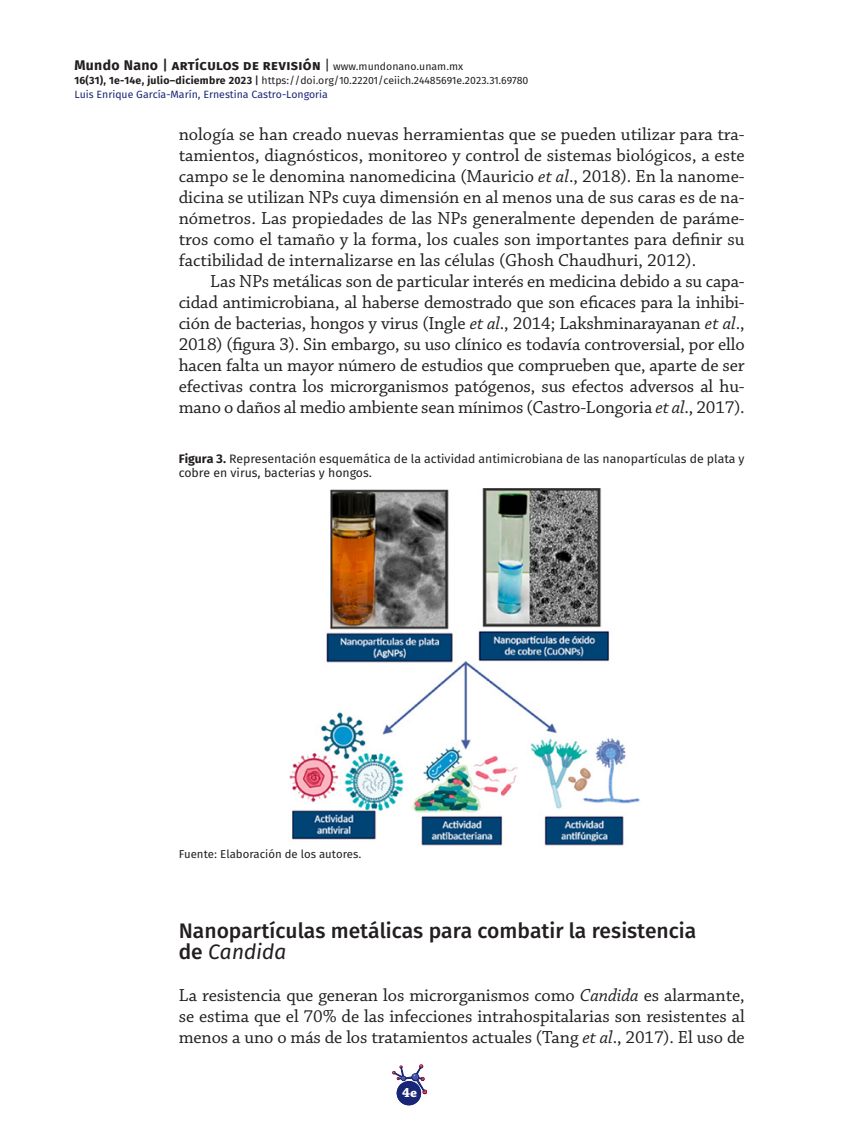
<style>
.page{position:relative;width:844px;height:1141px;background:#fff}
.page>*{position:absolute;margin:0;border:0;box-sizing:border-box;transform-origin:0 0}
.T-2{font:21px/21px "Fira Sans OT Medium";color:#231f20}
.BT_ss{font:18.38px/21px "Chaparral Pro";letter-spacing:-.005em;color:#231f20;text-align:justify}
.Body_Text{font:18.38px/21px "Chaparral Pro";letter-spacing:-.01em;color:#231f20;text-align:justify}
.t1{font:700 14px "Fira Sans OT";letter-spacing:.025em;color:#231f20}
.t2{font:700 14px "Chaparral Pro";color:#fff}
.Pie_Figura{font:12.25px/14px "Fira Sans OT";color:#231f20}
.Pie_Figura-2{font:11.38px "Fira Sans OT";color:#231f20}
.t3{font:10.5px/14px "Fira Sans OT";color:#231f20}
.s1{font-family:"Fira Sans OT Medium";font-weight:400}
.s2{font-weight:400}
.s3{font-weight:400;font-size:10.5px}
.s4{font-weight:700}
.s5{font-family:"Fira Sans OT Medium"}
.s6{color:#192575}
.s7{font-style:italic}
.s8{font-family:"Fira Sans OT";font-style:italic}
</style>
<div class="page">
<svg style="left:392px;top:1065px;width:34px;height:40px"></svg>
<div style="left:396px;top:1081px;width:25px;height:24px;background:#192575;border-radius:50%"></div>
<img style="left:289px;top:488px;width:351px;height:358px">
<p class="t1" style="left:74px;top:55px;width:390px">Mundo Nano <span class="s1">|</span> artículos de revisión <span class="s2">|</span> <span class="s3">www.mundonano.unam.mx</span></p>
<p class="t3" style="left:74px;top:74px;width:455px"><span class="s4">16(31), 1e-14e, julio–diciembre 2023</span> <span class="s5">|</span> https://doi.org/10.22201/ceiich.24485691e.2023.31.69780<br><span class="s6">Luis Enrique García-Marín, Ernestina Castro-Longoria</span></p>
<p class="BT_ss" style="left:179px;top:124px;width:567px">nología se han creado nuevas herramientas que se pueden utilizar para tra&shy;tamientos, diagnósticos, monitoreo y control de sistemas biológicos, a este campo se le denomina nanomedicina (Mauricio <span class="s7">et al</span>., 2018). En la nanome&shy;dicina se utilizan NPs cuya dimensión en al menos una de sus caras es de na&shy;nómetros. Las propiedades de las NPs generalmente dependen de paráme&shy;tros como el tamaño y la forma, los cuales son importantes para definir su factibilidad de internalizarse en las células (Ghosh Chaudhuri, 2012).</p>
<p class="Body_Text" style="left:179px;top:271px;width:567px;text-indent:32px">Las NPs metálicas son de particular interés en medicina debido a su capa&shy;cidad antimicrobiana, al haberse demostrado que son eficaces para la inhibi&shy;ción de bacterias, hongos y virus (Ingle <span class="s7">et al</span>., 2014; Lakshminarayanan <span class="s7">et al</span>., 2018) (figura 3). Sin embargo, su uso clínico es todavía controversial, por ello hacen falta un mayor número de estudios que comprueben que, aparte de ser efectivas contra los microrganismos patógenos, sus efectos adversos al hu&shy;mano o daños al medio ambiente sean mínimos (Castro-Longoria <span class="s7">et al</span>., 2017).</p>
<p class="Pie_Figura" style="left:179px;top:453px;width:567px"><span class="s4">Figura 3.</span> Representación esquemática de la actividad antimicrobiana de las nanopartículas de plata y cobre en virus, bacterias y hongos.</p>
<p class="Pie_Figura-2" style="left:179px;top:846px;width:184px">Fuente: Elaboración de los autores.</p>
<p class="T-2" style="left:179px;top:922px;width:519px">Nanopartículas metálicas para combatir la resistencia de <span class="s8">Candida</span></p>
<p class="BT_ss" style="left:179px;top:985px;width:567px">La resistencia que generan los microrganismos como <span class="s7">Candida</span> es alarmante, se estima que el 70% de las infecciones intrahospitalarias son resistentes al menos a uno o más de los tratamientos actuales (Tang <span class="s7">et al</span>., 2017). El uso de</p>
<p class="t2" style="left:402px;top:1085px;width:16px">4e</p>
</div>
